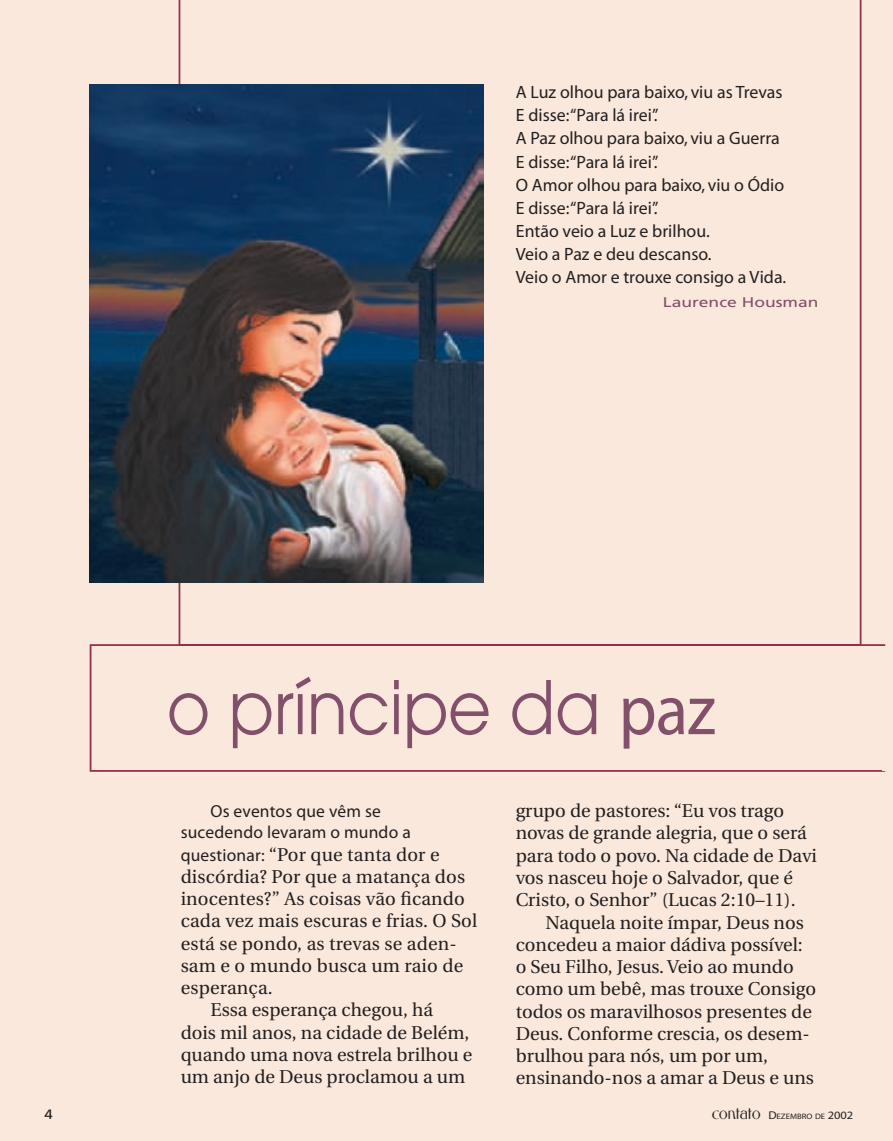
<style>
.page{position:relative;width:893px;height:1141px;background:#f9e8db}
.page>*{position:absolute;margin:0;border:0;box-sizing:border-box;transform-origin:0 0}
.t1{font:73.15px "Avant Garde";letter-spacing:-.005em;color:#82506b;scale:.91 1}
.t2{font:18.55px/22.2px "Utopia";color:#231f20}
.t3{font:17.85px/23.1px "Myriad";color:#231f20}
.t4{font:600 17.5px/21px "Avant Garde";letter-spacing:.01em;color:#231f20;text-align:center}
.t5{font:14px "Frutiger";color:#82506b;scale:1.25 1}
.t6{font:13.47px "Frutiger";color:#231f20;scale:1.1 1}
.t7{font:7.88px "Myriad";color:#231f20;scale:1.1 1}
.s1{font-weight:600}
.s2{font-family:"Avant Garde";font-weight:600;font-size:17.5px}
.s3{font-family:"Gabriel";font-weight:700;font-size:13.47px}
.s4{font-size:11.2px}
</style>
<div class="page">
<svg style="left:179px;top:0;width:682px;height:644px"></svg>
<img style="left:90px;top:84px;width:393px;height:499px">
<div style="left:90px;top:644px;width:795px;height:128px;border:2px solid #90304c"></div>
<div style="left:883px;top:646px;width:10px;height:124px;background:#f9e8db"></div>
<p class="t3" style="left:516px;top:82px;width:272px">A Luz olhou para baixo, viu as Trevas<br>E disse: “Para lá irei”.<br>A Paz olhou para baixo, viu a Guerra<br>E disse: “Para lá irei”.<br>O Amor olhou para baixo, viu o Ódio<br>E disse: “Para lá irei”.<br>Então veio a Luz e brilhou.<br>Veio a Paz e deu descanso.<br>Veio o Amor e trouxe consigo a Vida.</p>
<p class="t5" style="left:663px;top:294px;width:126px">Laurence Housman</p>
<h1 class="t1" style="left:167px;top:664px;width:605px">o príncipe da <span class="s1">paz</span></h1>
<p class="t4" style="left:181px;top:801px;width:232px">Os eventos que vêm se sucedendo levaram o mundo a</p>
<p class="t2" style="left:181px;top:844px;width:260px"><span class="s2">questionar:</span> “Por que tanta dor e</p>
<p class="t2" style="left:181px;top:866px;width:286px">discórdia? Por que a matança dos</p>
<p class="t2" style="left:181px;top:888px;width:286px">inocentes?” As coisas vão ficando</p>
<p class="t2" style="left:181px;top:910px;width:298px">cada vez mais escuras e frias. O Sol</p>
<p class="t2" style="left:181px;top:933px;width:278px">está se pondo, as trevas se aden-</p>
<p class="t2" style="left:181px;top:955px;width:284px">sam e o mundo busca um raio de</p>
<p class="t2" style="left:181px;top:977px;width:94px">esperança.</p>
<p class="t2" style="left:210px;top:999px;width:224px">Essa esperança chegou, há</p>
<p class="t2" style="left:181px;top:1022px;width:290px">dois mil anos, na cidade de Belém,</p>
<p class="t2" style="left:181px;top:1044px;width:293px">quando uma nova estrela brilhou e</p>
<p class="t2" style="left:181px;top:1066px;width:286px">um anjo de Deus proclamou a um</p>
<p class="t2" style="left:516px;top:800px;width:303px">grupo de pastores: “Eu vos trago novas de grande alegria, que o será para todo o povo. Na cidade de Davi vos nasceu hoje o Salvador, que é Cristo, o Senhor” (Lucas 2:10–11).</p>
<p class="t2" style="left:516px;top:911px;width:302px;text-indent:30px">Naquela noite ímpar, Deus nos concedeu a maior dádiva possível: o Seu Filho, Jesus. Veio ao mundo como um bebê, mas trouxe Consigo todos os maravilhosos presentes de<br>Deus. Conforme crescia, os desem&shy;brulhou para nós, um por um, ensinando-nos a amar a Deus e uns</p>
<p class="t6" style="left:45px;top:1107px;width:9px">4</p>
<p class="t7" style="left:712px;top:1113px;width:130px"><span class="s3">CONTATO</span> <span class="s4">D</span>EZEMBRO DE <span class="s4">2002</span></p>
</div>
